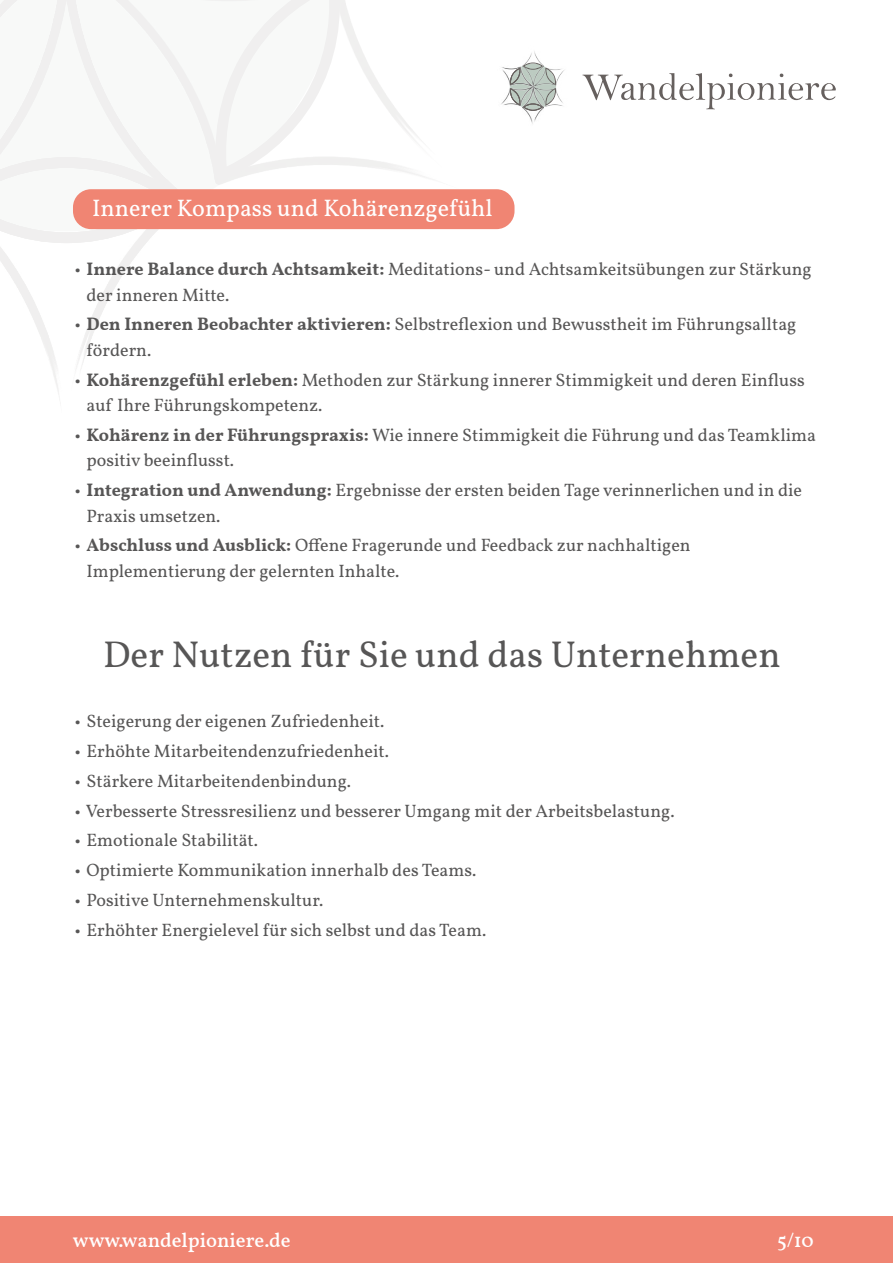
<style>
.page{position:relative;width:893px;height:1263px;background:#fff}
.page>*{position:absolute;margin:0;border:0;box-sizing:border-box;transform-origin:0 0}
.t1{font:37.5px "Vollkorn";color:#575656}
.t2{font:24px "Vollkorn";color:#fff}
.t3{font:500 20.25px "Vollkorn";color:#fff}
.t4{font:18px/29.7px "Vollkorn";color:#575656}
.s1{font-weight:700}
</style>
<div class="page">
<div style="left:0;top:1216px;width:893px;height:47px;background:#f08573"></div>
<img style="left:526px;top:51px;width:14px;height:11px">
<img style="left:526px;top:111px;width:15px;height:13px">
<img style="left:501px;top:69px;width:63px;height:37px">
<img style="left:501px;top:67px;width:9px;height:20px">
<svg style="left:510px;top:62px;width:46px;height:49px"></svg>
<svg style="left:582px;top:73px;width:254px;height:36px"></svg>
<svg style="left:0;top:201px;width:187px;height:42px"></svg>
<svg style="left:211px;top:0;width:133px;height:182px"></svg>
<div style="left:73px;top:189px;width:441px;height:40px;background:#f08573;border-radius:18px"></div>
<h2 class="t2" style="left:92px;top:190px;width:402px">Innerer Kompass und Kohärenzgefühl</h2>
<p class="t4" style="left:86px;top:255px;width:727px;line-height:25.5px;text-indent:-14px">∙ <span class="s1">Innere Balance durch Achtsamkeit:</span> Meditations- und Achtsamkeitsübungen zur Stärkung der inneren Mitte.</p>
<p class="t4" style="left:86px;top:310px;width:711px;line-height:25.5px;text-indent:-14px">∙ <span class="s1">Den Inneren Beobachter aktivieren:</span> Selbstreflexion und Bewusstheit im Führungsalltag fördern.</p>
<p class="t4" style="left:86px;top:366px;width:720px;line-height:25.5px;text-indent:-14px">∙ <span class="s1">Kohärenzgefühl erleben:</span> Methoden zur Stärkung innerer Stimmigkeit und deren Einfluss auf Ihre Führungskompetenz.</p>
<p class="t4" style="left:86px;top:421px;width:731px;line-height:25.5px;text-indent:-14px">∙ <span class="s1">Kohärenz in der Führungspraxis:</span> Wie innere Stimmigkeit die Führung und das Teamklima positiv beeinflusst.</p>
<p class="t4" style="left:86px;top:476px;width:717px;line-height:25.5px;text-indent:-14px">∙ <span class="s1">Integration und Anwendung:</span> Ergebnisse der ersten beiden Tage verinnerlichen und in die<br>Praxis umsetzen.</p>
<p class="t4" style="left:86px;top:531px;width:606px;line-height:25.5px;text-indent:-14px">∙ <span class="s1">Abschluss und Ausblick:</span> Offene Fragerunde und Feedback zur nachhaltigen<br>Implementierung der gelernten Inhalte.</p>
<h1 class="t1" style="left:103px;top:627px;width:679px">Der Nutzen für Sie und das Unternehmen</h1>
<p class="t4" style="left:73px;top:705px;width:603px">∙ Steigerung der eigenen Zufriedenheit.<br>∙ Erhöhte Mitarbeitendenzufriedenheit.<br>∙ Stärkere Mitarbeitendenbindung.<br>∙ Verbesserte Stressresilienz und besserer Umgang mit der Arbeitsbelastung. ∙ Emotionale Stabilität.<br>∙ Optimierte Kommunikation innerhalb des Teams.<br>∙ Positive Unternehmenskultur.<br>∙ Erhöhter Energielevel für sich selbst und das Team.</p>
<p class="t3" style="left:73px;top:1225px;width:219px">www.wandelpioniere.de</p>
<p class="t3" style="left:777px;top:1225px;width:38px">5/10</p>
</div>
